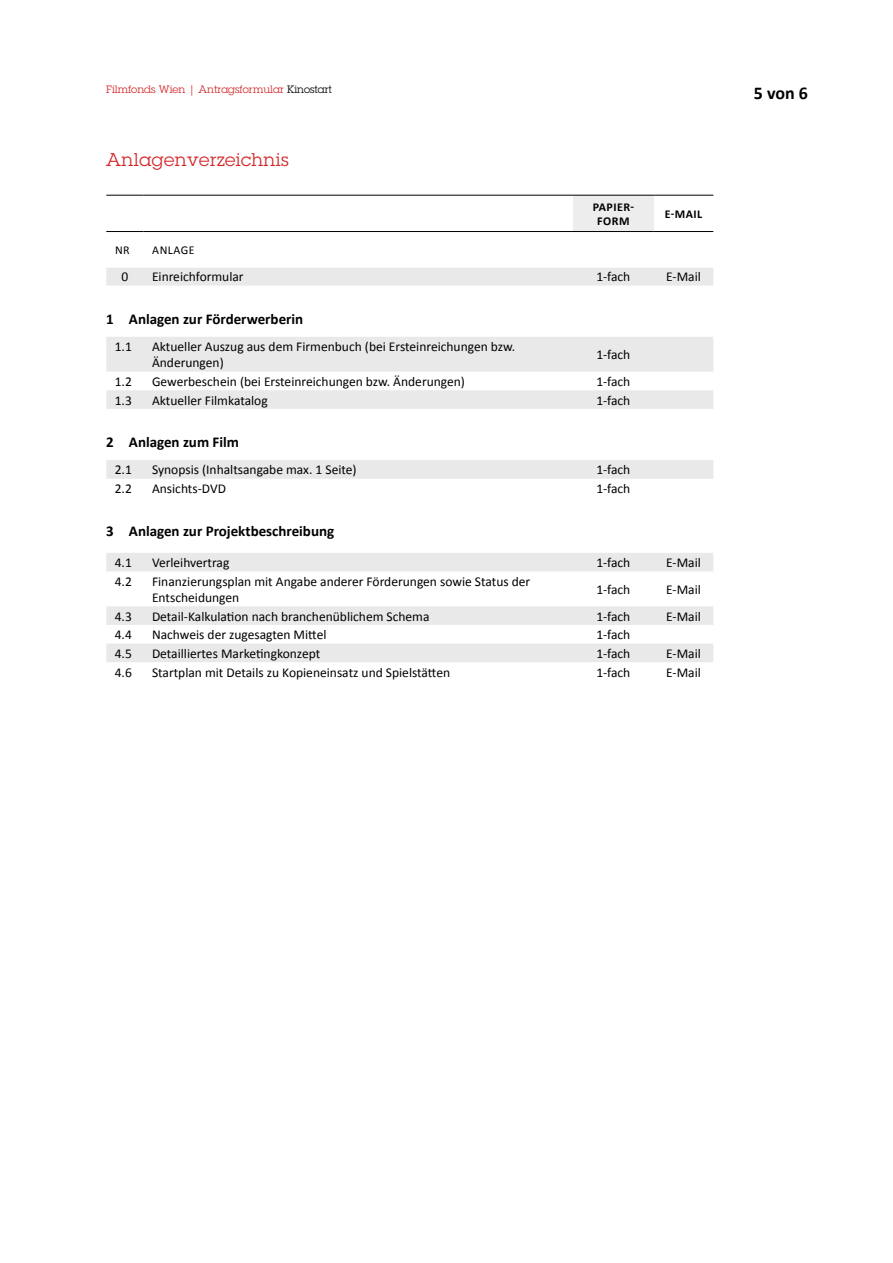
<style>
.page{position:relative;width:893px;height:1263px;background:#fff}
.page>*{position:absolute;margin:0;border:0;box-sizing:border-box;transform-origin:0 0}
.t1{font:18px "Lubalin Graph Std";letter-spacing:.025em;color:#d32427}
.t2{font:700 18px "Calibri";color:#000}
.t3{font:700 15px "Calibri";color:#000}
.t4{font:13.5px/16.2px "Calibri";color:#000}
.t5{font:700 12px/14.4px "Calibri";letter-spacing:.04em;color:#000;text-align:center}
.t6{font:12px "Calibri";letter-spacing:.04em;color:#000}
.t7{font:10.5px "Lubalin Graph Std";color:#d32427}
.s1{color:#000}
</style>
<div class="page">
<div style="left:573px;top:195px;width:81px;height:36px;background:#ededed"></div>
<hr style="left:573px;top:195px;width:81px;height:1px;background:#000">
<hr style="left:106px;top:195px;width:38px;height:1px;background:#000">
<hr style="left:144px;top:195px;width:429px;height:1px;background:#000">
<hr style="left:654px;top:195px;width:59px;height:1px;background:#000">
<div style="left:106px;top:268px;width:607px;height:18px;background:#e9e9e9"></div>
<hr style="left:106px;top:231px;width:38px;height:1px;background:#000">
<hr style="left:144px;top:231px;width:429px;height:1px;background:#000">
<hr style="left:573px;top:231px;width:81px;height:1px;background:#000">
<hr style="left:654px;top:231px;width:59px;height:1px;background:#000">
<svg style="left:106px;top:337px;width:607px;height:72px"></svg>
<div style="left:106px;top:460px;width:607px;height:19px;background:#e9e9e9"></div>
<svg style="left:106px;top:553px;width:607px;height:109px;fill:#efefef"></svg>
<p class="t7" style="left:106px;top:82px;width:227px">Filmfonds Wien | Antragsformular <span class="s1">Kinostart</span></p>
<h1 class="t2" style="left:754px;top:81px;width:56px">5 von 6</h1>
<h1 class="t1" style="left:106px;top:148px;width:184px">Anlagenverzeichnis</h1>
<p class="t5" style="left:593px;top:199px;width:43px">PAPIER-<br>FORM</p>
<p class="t5" style="left:665px;top:207px;width:39px">E-MAIL</p>
<p class="t6" style="left:115px;top:243px;width:16px">NR</p>
<p class="t6" style="left:152px;top:243px;width:44px">ANLAGE</p>
<p class="t4" style="left:121px;top:269px;width:8px">0</p>
<p class="t4" style="left:152px;top:269px;width:93px">Einreichformular</p>
<p class="t4" style="left:596px;top:269px;width:35px">1-fach</p>
<p class="t4" style="left:666px;top:269px;width:36px">E-Mail</p>
<p class="t3" style="left:106px;top:309px;width:198px">1 Anlagen zur Förderwerberin</p>
<p class="t4" style="left:115px;top:339px;width:19px">1.1</p>
<p class="t4" style="left:152px;top:339px;width:365px">Aktueller Auszug aus dem Firmenbuch (bei Ersteinreichungen bzw.<br>Änderungen)</p>
<p class="t4" style="left:596px;top:347px;width:35px">1-fach</p>
<p class="t4" style="left:115px;top:373px;width:19px">1.2</p>
<p class="t4" style="left:152px;top:373px;width:315px">Gewerbeschein (bei Ersteinreichungen bzw. Änderungen)</p>
<p class="t4" style="left:596px;top:373px;width:35px">1-fach</p>
<p class="t4" style="left:115px;top:392px;width:19px">1.3</p>
<p class="t4" style="left:152px;top:392px;width:117px">Aktueller Filmkatalog</p>
<p class="t4" style="left:596px;top:392px;width:35px">1-fach</p>
<p class="t3" style="left:106px;top:433px;width:134px">2 Anlagen zum Film</p>
<p class="t4" style="left:115px;top:462px;width:19px">2.1</p>
<p class="t4" style="left:152px;top:462px;width:206px">Synopsis (Inhaltsangabe max. 1 Seite)</p>
<p class="t4" style="left:596px;top:462px;width:35px">1-fach</p>
<p class="t4" style="left:115px;top:481px;width:19px">2.2</p>
<p class="t4" style="left:152px;top:481px;width:75px">Ansichts-DVD</p>
<p class="t4" style="left:596px;top:481px;width:35px">1-fach</p>
<p class="t3" style="left:106px;top:521px;width:229px">3 Anlagen zur Projektbeschreibung</p>
<p class="t4" style="left:115px;top:555px;width:19px">4.1</p>
<p class="t4" style="left:152px;top:555px;width:79px">Verleihvertrag</p>
<p class="t4" style="left:596px;top:555px;width:35px">1-fach</p>
<p class="t4" style="left:666px;top:555px;width:36px">E-Mail</p>
<p class="t4" style="left:115px;top:573px;width:19px">4.2</p>
<p class="t4" style="left:152px;top:573px;width:380px">Finanzierungsplan mit Angabe anderer Förderungen sowie Status der<br>Entscheidungen</p>
<p class="t4" style="left:596px;top:581px;width:35px">1-fach</p>
<p class="t4" style="left:666px;top:581px;width:36px">E-Mail</p>
<p class="t4" style="left:115px;top:608px;width:19px">4.3</p>
<p class="t4" style="left:152px;top:608px;width:279px">Detail-Kalkulation nach branchenüblichem Schema</p>
<p class="t4" style="left:596px;top:608px;width:35px">1-fach</p>
<p class="t4" style="left:666px;top:608px;width:36px">E-Mail</p>
<p class="t4" style="left:115px;top:627px;width:19px">4.4</p>
<p class="t4" style="left:152px;top:627px;width:176px">Nachweis der zugesagten Mittel</p>
<p class="t4" style="left:596px;top:627px;width:35px">1-fach</p>
<p class="t4" style="left:115px;top:645px;width:19px">4.5</p>
<p class="t4" style="left:152px;top:645px;width:170px">Detailliertes Marketingkonzept</p>
<p class="t4" style="left:596px;top:645px;width:35px">1-fach</p>
<p class="t4" style="left:666px;top:645px;width:36px">E-Mail</p>
<p class="t4" style="left:115px;top:664px;width:19px">4.6</p>
<p class="t4" style="left:152px;top:664px;width:300px">Startplan mit Details zu Kopieneinsatz und Spielstätten</p>
<p class="t4" style="left:596px;top:664px;width:35px">1-fach</p>
<p class="t4" style="left:666px;top:664px;width:36px">E-Mail</p>
</div>
